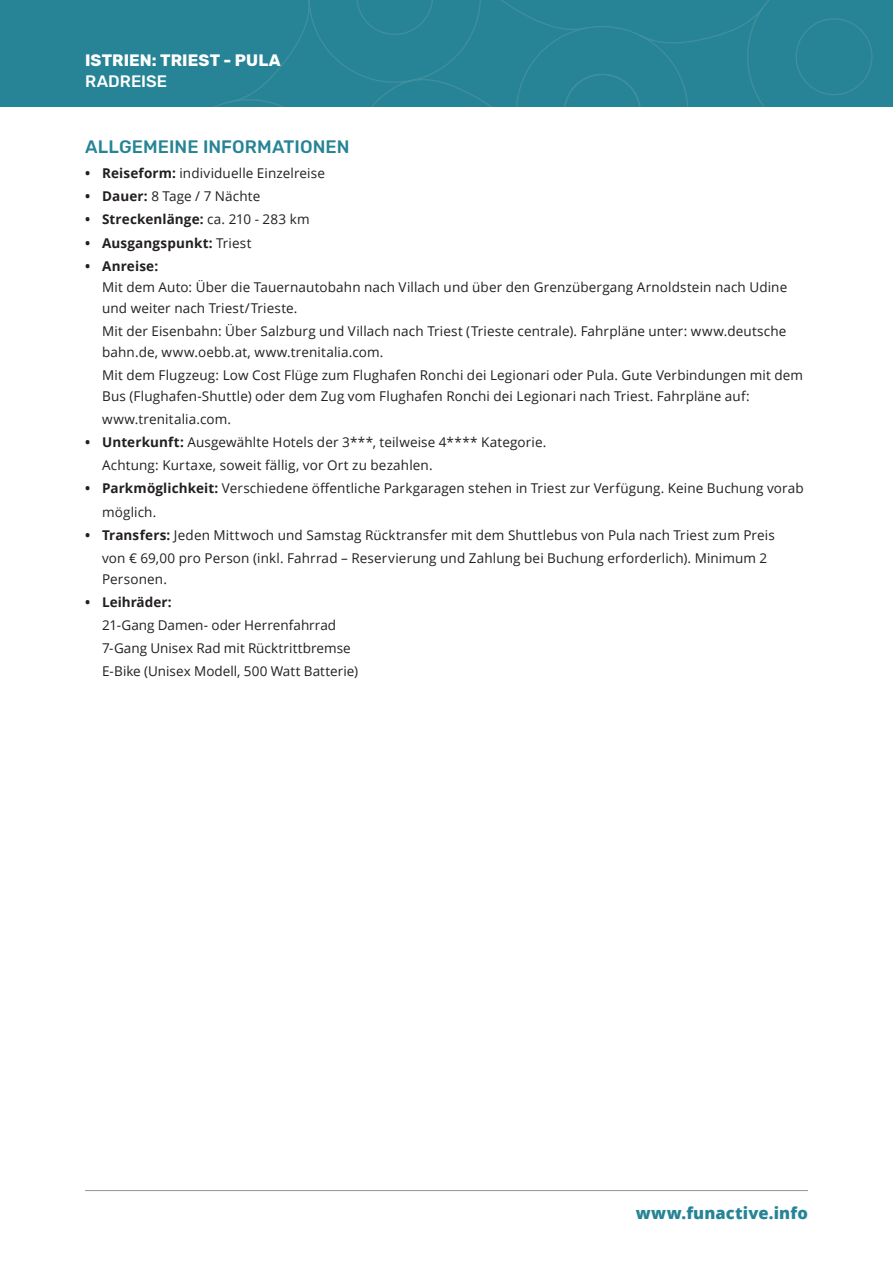
<style>
.page{position:relative;width:893px;height:1263px;background:#fff}
.page>*{position:absolute;margin:0;border:0;box-sizing:border-box;transform-origin:0 0}
.t1{font:500 18px "Rubik";letter-spacing:.005em;color:#268496}
.t2{font:700 16.5px "Rubik";letter-spacing:.005em;color:#fff}
.t3{font:800 16.5px "Open Sans";letter-spacing:.01em;color:#268496}
.t4{font:500 16.5px "Rubik";color:#fff}
.t5{font:13.5px/23.1px "Open Sans";letter-spacing:.01em;color:#231f20}
.t6{font:700 13.5px "Open Sans";letter-spacing:.01em;color:#231f20}
.s1{font-weight:700}
.s2{font-weight:400}
</style>
<div class="page">
<div style="left:0;top:0;width:893px;height:106px;background:#268496"></div>
<svg style="left:216px;top:0;width:657px;height:106px"></svg>
<hr style="left:85px;top:1190px;width:723px;height:1px;background:#939598">
<p class="t2" style="left:85px;top:51px;width:197px">ISTRIEN: TRIEST - PULA</p>
<p class="t4" style="left:85px;top:72px;width:84px">RADREISE</p>
<h1 class="t1" style="left:85px;top:136px;width:84px">ALLGEMEINE</h1>
<h1 class="t1" style="left:203px;top:136px;width:123px">INFORMATIONEN</h1>
<p class="t5" style="left:85px;top:161px;width:241px"><span class="s1">• Reiseform:</span> individuelle Einzelreise</p>
<p class="t5" style="left:85px;top:184px;width:177px"><span class="s1">• Dauer:</span> 8 Tage / 7 Nächte</p>
<p class="t6" style="left:85px;top:210px;width:226px">• Streckenlänge: <span class="s2">ca. 210 - 283 km</span></p>
<p class="t6" style="left:85px;top:233px;width:168px">• Ausgangspunkt: <span class="s2">Triest</span></p>
<p class="t6" style="left:85px;top:256px;width:75px">• Anreise:</p>
<p class="t5" style="left:102px;top:276px;width:687px;line-height:21px">Mit dem Auto: Über die Tauernautobahn nach Villach und über den Grenzübergang Arnoldstein nach Udine und weiter nach Triest/Trieste.</p>
<p class="t5" style="left:102px;top:320px;width:686px;line-height:21px">Mit der Eisenbahn: Über Salzburg und Villach nach Triest (Trieste centrale). Fahrpläne unter: www.deutsche bahn.de, www.oebb.at, www.trenitalia.com.</p>
<p class="t5" style="left:102px;top:364px;width:703px;line-height:21px">Mit dem Flugzeug: Low Cost Flüge zum Flughafen Ronchi dei Legionari oder Pula. Gute Verbindungen mit dem<br>Bus (Flughafen-Shuttle) oder dem Zug vom Flughafen Ronchi dei Legionari nach Triest. Fahrpläne auf:</p>
<p class="t5" style="left:102px;top:407px;width:131px">www.trenitalia.com.</p>
<p class="t5" style="left:102px;top:430px;width:446px;text-indent:-17px"><span class="s1">• Unterkunft:</span> Ausgewählte Hotels der 3***, teilweise 4**** Kategorie.<br>Achtung: Kurtaxe, soweit fällig, vor Ort zu bezahlen.</p>
<p class="t5" style="left:102px;top:477px;width:703px;text-indent:-17px"><span class="s1">• Parkmöglichkeit:</span> Verschiedene öffentliche Parkgaragen stehen in Triest zur Verfügung. Keine Buchung vorab möglich.</p>
<p class="t5" style="left:102px;top:523px;width:674px;text-indent:-17px"><span class="s1">• Transfers:</span> Jeden Mittwoch und Samstag Rücktransfer mit dem Shuttlebus von Pula nach Triest zum Preis von € 69,00 pro Person (inkl. Fahrrad – Reservierung und Zahlung bei Buchung erforderlich). Minimum 2</p>
<p class="t5" style="left:102px;top:567px;width:66px">Personen.</p>
<p class="t6" style="left:85px;top:593px;width:88px">• Leihräder:</p>
<p class="t5" style="left:102px;top:613px;width:257px">21-Gang Damen- oder Herrenfahrrad<br>7-Gang Unisex Rad mit Rücktrittbremse<br>E-Bike (Unisex Modell, 500 Watt Batterie)</p>
<p class="t3" style="left:636px;top:1200px;width:174px">www.funactive.info</p>
</div>
